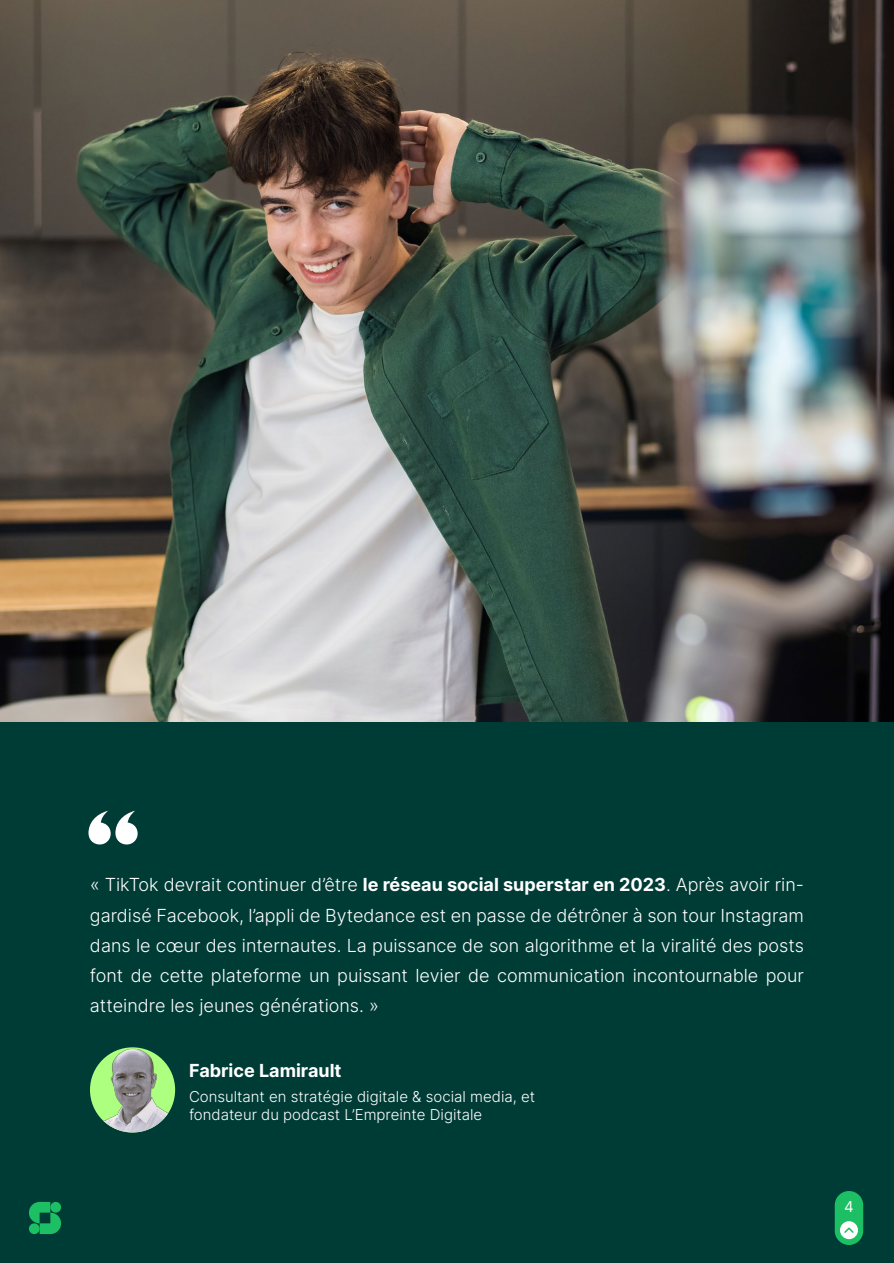
<style>
.page{position:relative;width:894px;height:1263px;background:#fff}
.page>*{position:absolute;margin:0;border:0;box-sizing:border-box;transform-origin:0 0}
.t1{font:300 18px/30px "Inter";color:#fff;text-align:justify}
.t2{font:700 18px "Inter";color:#fff}
.t3{font:300 15px/18px "Inter";color:#fff}
.t4{font:15px "Inter";color:#fff}
.s1{font-weight:700}
</style>
<div class="page">
<div style="left:0;top:716px;width:894px;height:547px;background:#003c36"></div>
<img style="left:90px;top:1049px;width:85px;height:83px">
<svg style="left:88px;top:811px;width:50px;height:34px"></svg>
<img style="left:0;top:0;width:894px;height:722px">
<div style="left:835px;top:1191px;width:28px;height:54px;background:#1cbf63;border-radius:14px"></div>
<div style="left:840px;top:1221px;width:18px;height:18px;background:#fff;border-radius:50%"></div>
<svg style="left:844px;top:1227px;width:10px;height:6px"></svg>
<svg style="left:29px;top:1202px;width:32px;height:32px"></svg>
<p class="t1" style="left:90px;top:870px;width:716px">« TikTok devrait continuer d’être <span class="s1">le réseau social superstar en 2023</span>. Après avoir rin&shy;gardisé Facebook, l’appli de Bytedance est en passe de détrôner à son tour Instagram dans le cœur des internautes. La puissance de son algorithme et la viralité des posts font de cette plateforme un puissant levier de communication incontournable pour atteindre les jeunes générations. »</p>
<p class="t2" style="left:189px;top:1058px;width:154px">Fabrice Lamirault</p>
<p class="t3" style="left:189px;top:1087px;width:348px">Consultant en stratégie digitale &amp; social media, et fondateur du podcast L’Empreinte Digitale</p>
<p class="t4" style="left:844px;top:1195px;width:11px">4</p>
</div>
